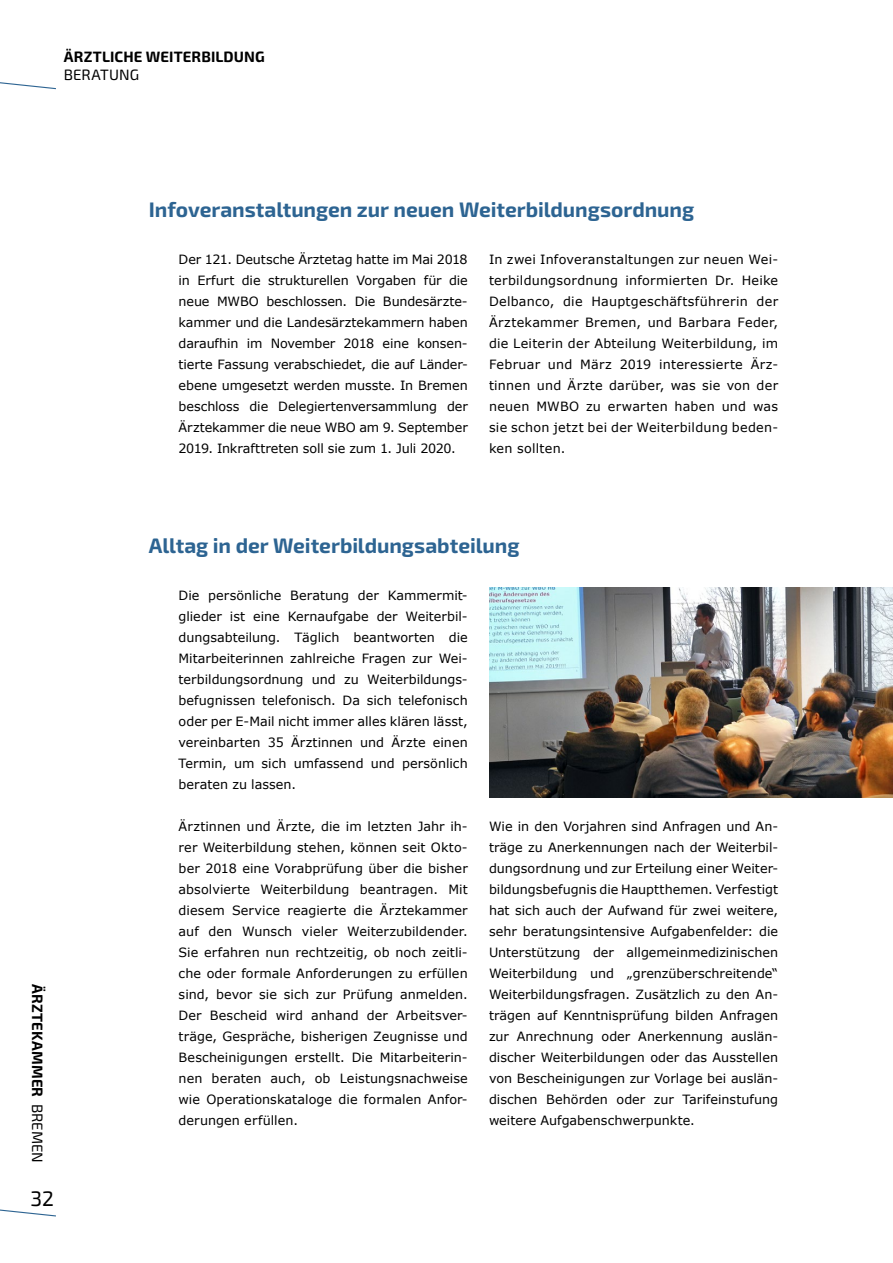
<style>
.page{position:relative;width:893px;height:1263px;background:#fff}
.page>*{position:absolute;margin:0;border:0;box-sizing:border-box;transform-origin:0 0}
.t1{font:700 21px "Exo 2";letter-spacing:-.005em;color:#2d6492}
.t2{font:21px "Exo 2";color:#000}
.t3{font:700 15px "Exo 2";letter-spacing:.005em;color:#000}
.t4{font:15px "Exo 2";letter-spacing:.005em;color:#000}
.t5{font:12.75px/21px "Verdana";letter-spacing:.005em;color:#000;text-align:justify}
.s1{font-weight:400}
</style>
<div class="page">
<svg style="left:0;top:1209px;width:56px;height:8px"></svg>
<svg style="left:0;top:82px;width:56px;height:8px"></svg>
<img style="left:489px;top:588px;width:404px;height:210px">
<p class="t3" style="left:64px;top:47px;width:202px">ÄRZTLICHE WEITERBILDUNG</p>
<p class="t4" style="left:64px;top:65px;width:77px">BERATUNG</p>
<p class="t3" style="left:46px;top:984px;width:181px;rotate:90deg">ÄRZTEKAMMER <span class="s1">BREMEN</span></p>
<h1 class="t2" style="left:30px;top:1186px;width:25px">32</h1>
<h1 class="t1" style="left:149px;top:197px;width:547px">Infoveranstaltungen zur neuen Weiterbildungsordnung</h1>
<p class="t5" style="left:179px;top:249px;width:291px">Der 121. Deutsche Ärztetag hatte im Mai 2018 in Erfurt die strukturellen Vorgaben für die neue MWBO beschlossen. Die Bundesärzte&shy;kammer und die Landesärztekammern haben daraufhin im November 2018 eine konsen&shy;tierte Fassung verabschiedet, die auf Länder&shy;ebene umgesetzt werden musste. In Bremen beschloss die Delegiertenversammlung der Ärztekammer die neue WBO am 9. September 2019. Inkrafttreten soll sie zum 1. Juli 2020.</p>
<p class="t5" style="left:489px;top:249px;width:291px">In zwei Infoveranstaltungen zur neuen Wei&shy;terbildungsordnung informierten Dr. Heike Delbanco, die Hauptgeschäftsführerin der Ärztekammer Bremen, und Barbara Feder, die Leiterin der Abteilung Weiterbildung, im Februar und März 2019 interessierte Ärz&shy;tinnen und Ärzte darüber, was sie von der neuen MWBO zu erwarten haben und was sie schon jetzt bei der Weiterbildung beden&shy;ken sollten.</p>
<h1 class="t1" style="left:149px;top:533px;width:372px">Alltag in der Weiterbildungsabteilung</h1>
<p class="t5" style="left:179px;top:585px;width:291px">Die persönliche Beratung der Kammermit&shy;glieder ist eine Kernaufgabe der Weiterbil&shy;dungsabteilung. Täglich beantworten die Mitarbeiterinnen zahlreiche Fragen zur Wei&shy;terbildungsordnung und zu Weiterbildungs&shy;befugnissen telefonisch. Da sich telefonisch oder per E-Mail nicht immer alles klären lässt, vereinbarten 35 Ärztinnen und Ärzte einen Termin, um sich umfassend und persönlich beraten zu lassen.</p>
<p class="t5" style="left:179px;top:816px;width:291px">Ärztinnen und Ärzte, die im letzten Jahr ih&shy;rer Weiterbildung stehen, können seit Okto&shy;ber 2018 eine Vorabprüfung über die bisher absolvierte Weiterbildung beantragen. Mit diesem Service reagierte die Ärztekammer auf den Wunsch vieler Weiterzubildender.<br>Sie erfahren nun rechtzeitig, ob noch zeitli&shy;che oder formale Anforderungen zu erfüllen sind, bevor sie sich zur Prüfung anmelden.<br>Der Bescheid wird anhand der Arbeitsver&shy;träge, Gespräche, bisherigen Zeugnisse und Bescheinigungen erstellt. Die Mitarbeiterin&shy;nen beraten auch, ob Leistungsnachweise wie Operationskataloge die formalen Anfor&shy;derungen erfüllen.</p>
<p class="t5" style="left:489px;top:816px;width:291px">Wie in den Vorjahren sind Anfragen und An&shy;träge zu Anerkennungen nach der Weiterbil&shy;dungsordnung und zur Erteilung einer Weiter&shy;bildungsbefugnis die Hauptthemen. Verfestigt hat sich auch der Aufwand für zwei weitere, sehr beratungsintensive Aufgabenfelder: die Unterstützung der allgemeinmedizinischen Weiterbildung und „grenzüberschreitende“ Weiterbildungsfragen. Zusätzlich zu den An&shy;trägen auf Kenntnisprüfung bilden Anfragen zur Anrechnung oder Anerkennung auslän&shy;discher Weiterbildungen oder das Ausstellen von Bescheinigungen zur Vorlage bei auslän&shy;dischen Behörden oder zur Tarifeinstufung weitere Aufgabenschwerpunkte.</p>
</div>
